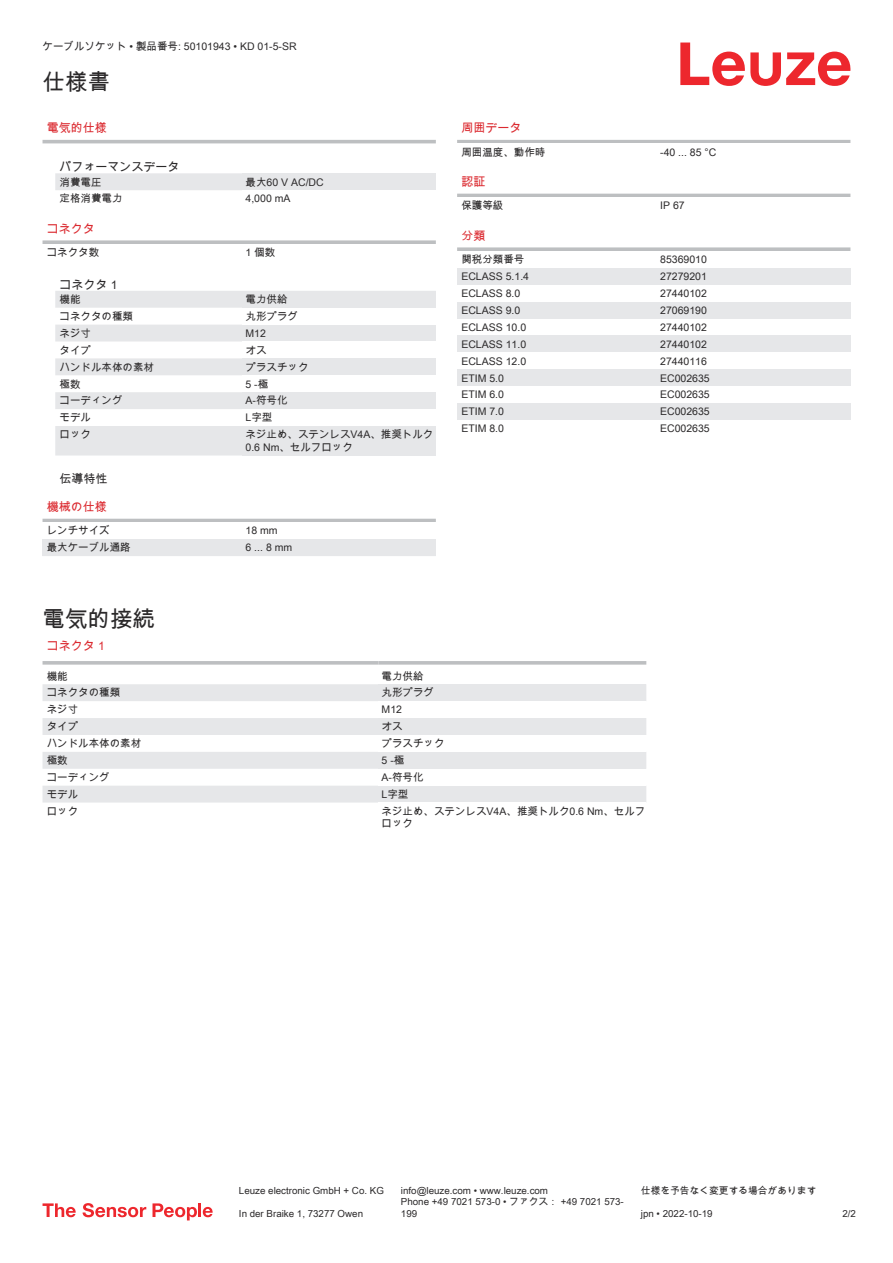
<style>
.page{position:relative;width:893px;height:1263px;background:#fff}
.page>*{position:absolute;margin:0;border:0;box-sizing:border-box;transform-origin:0 0}
.t1{font:22.5px "Arial Unicode MS";color:#2b292a}
.t2{font:12px "Arial Unicode MS";color:#db2a30}
.t3{font:12px "Arial Unicode MS";color:#2b292a}
.t4{font:10.5px/12.6px "Arial Unicode MS";color:#2b292a}
.t5{font:9.75px/11.7px "Arial Unicode MS";color:#2b292a}
</style>
<div class="page">
<svg style="left:680px;top:43px;width:170px;height:43px"></svg>
<svg style="left:55px;top:173px;width:381px;height:283px"></svg>
<hr style="left:43px;top:140px;width:393px;height:3px;background:#bdbfc1">
<div style="left:242px;top:173px;width:194px;height:17px;background:#e6e7e9"></div>
<div style="left:242px;top:190px;width:194px;height:17px;background:#fff"></div>
<div style="left:43px;top:224px;width:393px;height:18px;background:#fff"></div>
<svg style="left:43px;top:240px;width:393px;height:4px;background:#c4c5c7"></svg>
<div style="left:43px;top:244px;width:199px;height:17px;background:#fff"></div>
<div style="left:242px;top:244px;width:194px;height:17px;background:#fff"></div>
<div style="left:242px;top:291px;width:194px;height:17px;background:#e6e7e9"></div>
<div style="left:242px;top:308px;width:194px;height:17px;background:#fff"></div>
<div style="left:242px;top:325px;width:194px;height:16px;background:#e6e7e9"></div>
<div style="left:242px;top:341px;width:194px;height:17px;background:#fff"></div>
<div style="left:242px;top:358px;width:194px;height:17px;background:#e6e7e9"></div>
<div style="left:242px;top:375px;width:194px;height:17px;background:#fff"></div>
<div style="left:242px;top:392px;width:194px;height:17px;background:#e6e7e9"></div>
<div style="left:242px;top:409px;width:194px;height:17px;background:#fff"></div>
<div style="left:242px;top:426px;width:194px;height:29px;background:#e6e7e9"></div>
<hr style="left:43px;top:519px;width:393px;height:3px;background:#bdbfc1">
<div style="left:43px;top:539px;width:199px;height:17px;background:#e6e7e9"></div>
<div style="left:242px;top:539px;width:194px;height:17px;background:#e6e7e9"></div>
<svg style="left:43px;top:684px;width:335px;height:118px;fill:#e6e7e9"></svg>
<svg style="left:43px;top:661px;width:335px;height:4px"></svg>
<svg style="left:378px;top:661px;width:268px;height:4px"></svg>
<div style="left:378px;top:684px;width:268px;height:17px;background:#e6e7e9"></div>
<div style="left:378px;top:718px;width:268px;height:17px;background:#e6e7e9"></div>
<div style="left:378px;top:752px;width:268px;height:17px;background:#e6e7e9"></div>
<div style="left:378px;top:786px;width:268px;height:16px;background:#e6e7e9"></div>
<hr style="left:457px;top:140px;width:393px;height:3px;background:#bdbfc1">
<hr style="left:457px;top:194px;width:393px;height:3px;background:#bdbfc1">
<svg style="left:457px;top:247px;width:393px;height:4px;background:#c4c6c7"></svg>
<div style="left:457px;top:268px;width:200px;height:17px;background:#e6e7e9"></div>
<div style="left:657px;top:268px;width:193px;height:17px;background:#e6e7e9"></div>
<div style="left:457px;top:302px;width:200px;height:17px;background:#e6e7e9"></div>
<div style="left:657px;top:302px;width:193px;height:17px;background:#e6e7e9"></div>
<div style="left:457px;top:335px;width:200px;height:17px;background:#e6e7e9"></div>
<div style="left:657px;top:335px;width:193px;height:17px;background:#e6e7e9"></div>
<div style="left:457px;top:369px;width:200px;height:17px;background:#e6e7e9"></div>
<div style="left:657px;top:369px;width:193px;height:17px;background:#e6e7e9"></div>
<div style="left:457px;top:403px;width:200px;height:17px;background:#e6e7e9"></div>
<div style="left:657px;top:403px;width:193px;height:17px;background:#e6e7e9"></div>
<svg style="left:43px;top:1203px;width:33px;height:14px"></svg>
<svg style="left:83px;top:1203px;width:63px;height:14px"></svg>
<svg style="left:153px;top:1203px;width:44px;height:17px"></svg>
<hr style="left:198px;top:1203px;width:3px;height:14px;background:#ed272d">
<svg style="left:203px;top:1207px;width:10px;height:10px"></svg>
<p class="t4" style="left:43px;top:40px;width:256px">ケーブルソケット • 製品番号: 50101943 • KD 01-5-SR</p>
<h1 class="t1" style="left:43px;top:66px;width:69px">仕様書</h1>
<p class="t2" style="left:47px;top:119px;width:61px">電気的仕様</p>
<p class="t3" style="left:60px;top:158px;width:121px">パフォーマンスデータ</p>
<p class="t4" style="left:60px;top:175px;width:43px">消費電圧</p>
<p class="t4" style="left:246px;top:175px;width:80px">最大60 V AC/DC</p>
<p class="t4" style="left:60px;top:192px;width:64px">定格消費電力</p>
<p class="t4" style="left:246px;top:192px;width:46px">4,000 mA</p>
<p class="t2" style="left:47px;top:220px;width:49px">コネクタ</p>
<p class="t4" style="left:47px;top:246px;width:54px">コネクタ数</p>
<p class="t4" style="left:246px;top:246px;width:31px">1 個数</p>
<p class="t3" style="left:60px;top:276px;width:60px">コネクタ 1</p>
<p class="t4" style="left:60px;top:293px;width:22px">機能</p>
<p class="t4" style="left:246px;top:293px;width:43px">電力供給</p>
<p class="t4" style="left:60px;top:310px;width:75px">コネクタの種類</p>
<p class="t4" style="left:246px;top:310px;width:54px">丸形プラグ</p>
<p class="t4" style="left:60px;top:327px;width:33px">ネジ寸</p>
<p class="t4" style="left:246px;top:327px;width:22px">M12</p>
<p class="t4" style="left:60px;top:343px;width:33px">タイプ</p>
<p class="t4" style="left:246px;top:343px;width:22px">オス</p>
<p class="t4" style="left:60px;top:360px;width:96px">ハンドル本体の素材</p>
<p class="t4" style="left:246px;top:360px;width:64px">プラスチック</p>
<p class="t4" style="left:60px;top:377px;width:22px">極数</p>
<p class="t4" style="left:246px;top:377px;width:24px">5 -極</p>
<p class="t4" style="left:60px;top:394px;width:64px">コーディング</p>
<p class="t4" style="left:246px;top:394px;width:43px">A-符号化</p>
<p class="t4" style="left:60px;top:411px;width:33px">モデル</p>
<p class="t4" style="left:246px;top:411px;width:28px">L字型</p>
<p class="t4" style="left:60px;top:428px;width:33px">ロック</p>
<p class="t4" style="left:246px;top:428px;width:189px">ネジ止め、ステンレスV4A、推奨トルク<br>0.6 Nm、セルフロック</p>
<p class="t3" style="left:60px;top:470px;width:49px">伝導特性</p>
<p class="t2" style="left:47px;top:498px;width:61px">機械の仕様</p>
<p class="t4" style="left:47px;top:524px;width:64px">レンチサイズ</p>
<p class="t4" style="left:246px;top:524px;width:34px">18 mm</p>
<p class="t4" style="left:47px;top:541px;width:85px">最大ケーブル通路</p>
<p class="t4" style="left:246px;top:541px;width:48px">6 ... 8 mm</p>
<p class="t2" style="left:461px;top:119px;width:61px">周囲データ</p>
<p class="t4" style="left:461px;top:145px;width:85px">周囲温度、動作時</p>
<p class="t4" style="left:660px;top:145px;width:58px">-40 ... 85 °C</p>
<p class="t2" style="left:461px;top:173px;width:25px">認証</p>
<p class="t4" style="left:461px;top:199px;width:43px">保護等級</p>
<p class="t4" style="left:660px;top:199px;width:26px">IP 67</p>
<p class="t2" style="left:461px;top:227px;width:25px">分類</p>
<p class="t4" style="left:461px;top:253px;width:64px">関税分類番号</p>
<p class="t4" style="left:660px;top:253px;width:48px">85369010</p>
<p class="t4" style="left:461px;top:270px;width:69px">ECLASS 5.1.4</p>
<p class="t4" style="left:660px;top:270px;width:48px">27279201</p>
<p class="t4" style="left:461px;top:287px;width:60px">ECLASS 8.0</p>
<p class="t4" style="left:660px;top:287px;width:48px">27440102</p>
<p class="t4" style="left:461px;top:304px;width:60px">ECLASS 9.0</p>
<p class="t4" style="left:660px;top:304px;width:48px">27069190</p>
<p class="t4" style="left:461px;top:321px;width:66px">ECLASS 10.0</p>
<p class="t4" style="left:660px;top:321px;width:48px">27440102</p>
<p class="t4" style="left:461px;top:337px;width:66px">ECLASS 11.0</p>
<p class="t4" style="left:660px;top:337px;width:48px">27440102</p>
<p class="t4" style="left:461px;top:354px;width:66px">ECLASS 12.0</p>
<p class="t4" style="left:660px;top:354px;width:48px">27440116</p>
<p class="t4" style="left:461px;top:371px;width:44px">ETIM 5.0</p>
<p class="t4" style="left:660px;top:371px;width:51px">EC002635</p>
<p class="t4" style="left:461px;top:388px;width:44px">ETIM 6.0</p>
<p class="t4" style="left:660px;top:388px;width:51px">EC002635</p>
<p class="t4" style="left:461px;top:405px;width:44px">ETIM 7.0</p>
<p class="t4" style="left:660px;top:405px;width:51px">EC002635</p>
<p class="t4" style="left:461px;top:422px;width:44px">ETIM 8.0</p>
<p class="t4" style="left:660px;top:422px;width:51px">EC002635</p>
<h1 class="t1" style="left:43px;top:603px;width:114px">電気的接続</h1>
<p class="t2" style="left:47px;top:637px;width:60px">コネクタ 1</p>
<p class="t4" style="left:47px;top:669px;width:22px">機能</p>
<p class="t4" style="left:382px;top:669px;width:43px">電力供給</p>
<p class="t4" style="left:47px;top:686px;width:75px">コネクタの種類</p>
<p class="t4" style="left:382px;top:686px;width:54px">丸形プラグ</p>
<p class="t4" style="left:47px;top:703px;width:33px">ネジ寸</p>
<p class="t4" style="left:382px;top:703px;width:22px">M12</p>
<p class="t4" style="left:47px;top:720px;width:33px">タイプ</p>
<p class="t4" style="left:382px;top:720px;width:22px">オス</p>
<p class="t4" style="left:47px;top:737px;width:96px">ハンドル本体の素材</p>
<p class="t4" style="left:382px;top:737px;width:64px">プラスチック</p>
<p class="t4" style="left:47px;top:754px;width:22px">極数</p>
<p class="t4" style="left:382px;top:754px;width:24px">5 -極</p>
<p class="t4" style="left:47px;top:771px;width:64px">コーディング</p>
<p class="t4" style="left:382px;top:771px;width:43px">A-符号化</p>
<p class="t4" style="left:47px;top:788px;width:33px">モデル</p>
<p class="t4" style="left:382px;top:788px;width:28px">L字型</p>
<p class="t4" style="left:47px;top:804px;width:33px">ロック</p>
<p class="t4" style="left:382px;top:804px;width:265px">ネジ止め、ステンレスV4A、推奨トルク0.6 Nm、セルフロック</p>
<p class="t5" style="left:239px;top:1184px;width:146px">Leuze electronic GmbH + Co. KG</p>
<p class="t5" style="left:401px;top:1184px;width:149px">info@leuze.com • www.leuze.com</p>
<p class="t5" style="left:641px;top:1184px;width:177px">仕様を予告なく変更する場合があります</p>
<p class="t5" style="left:239px;top:1207px;width:126px">In der Braike 1, 73277 Owen</p>
<p class="t5" style="left:401px;top:1196px;width:224px">Phone +49 7021 573-0 • ファクス： +49 7021 573-<br>199</p>
<p class="t5" style="left:641px;top:1207px;width:73px">jpn • 2022-10-19</p>
<p class="t5" style="left:842px;top:1207px;width:15px">2 /2</p>
</div>
